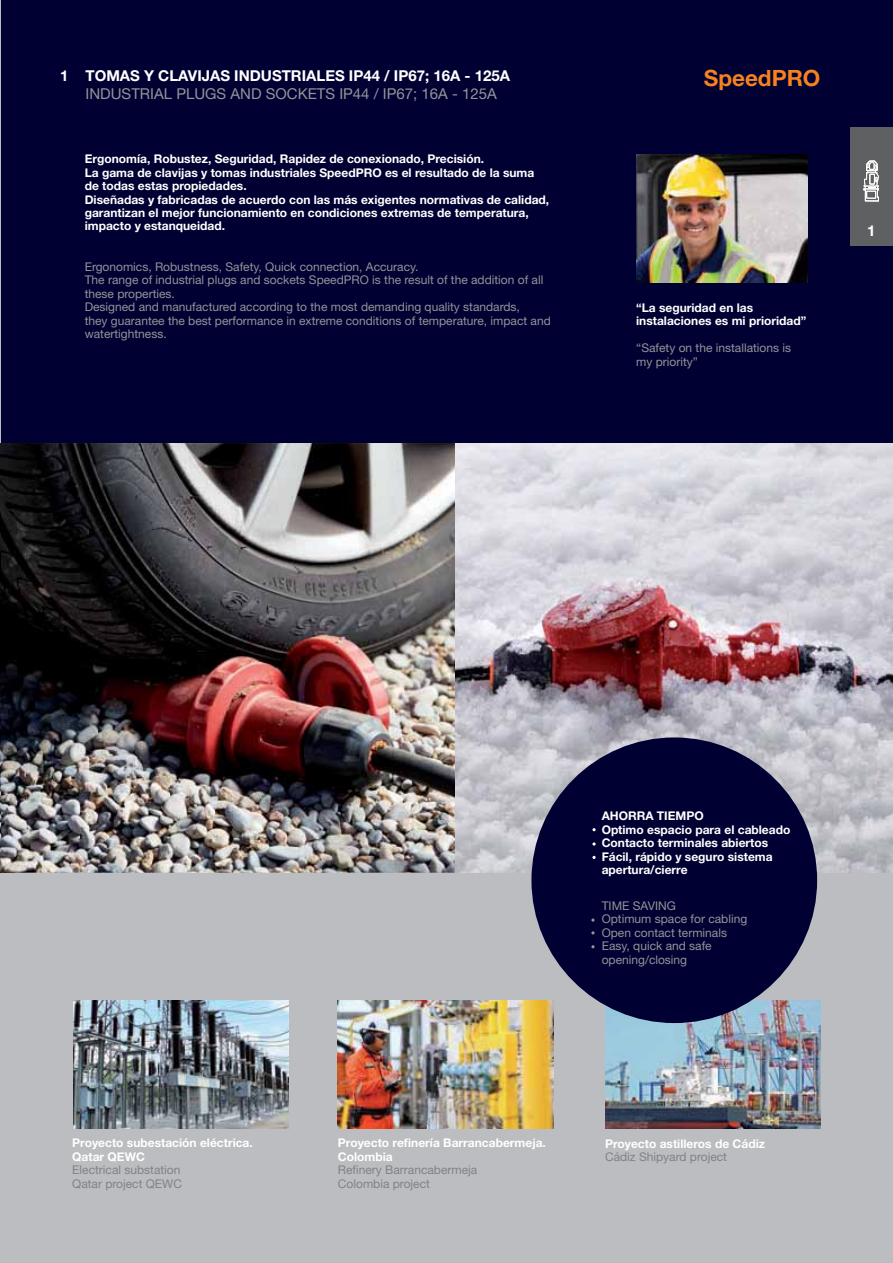
<style>
.page{position:relative;width:893px;height:1263px;background:#bbbdc0}
.page>*{position:absolute;margin:0;border:0;box-sizing:border-box;transform-origin:0 0}
.t1{font:700 22.5px "Helvetica Neue LT Std";color:#f5821f}
.t2{font:700 15px "Helvetica Neue LT Std";color:#fff}
.t3{font:15px "Helvetica Neue LT Std";color:#939598}
.t4{font:700 12px/13.5px "Helvetica Neue LT Std";color:#fff}
.t5{font:12px/13.5px "Helvetica Neue LT Std";color:#939598}
.t6{font:12px/13.5px "Helvetica Neue LT Std";color:#808285}
</style>
<div class="page">
<div style="left:1px;top:0;width:892px;height:443px;background:#003"></div>
<img style="left:73px;top:1000px;width:215px;height:128px">
<img style="left:338px;top:1000px;width:215px;height:128px">
<img style="left:605px;top:1000px;width:215px;height:128px">
<img style="left:636px;top:154px;width:171px;height:128px">
<div style="left:850px;top:127px;width:43px;height:119px;background:#5f6062"></div>
<svg style="left:863px;top:160px;width:16px;height:42px"></svg>
<img style="left:0;top:443px;width:893px;height:430px">
<div style="left:531px;top:737px;width:286px;height:286px;background:#003;border-radius:50%"></div>
<svg style="left:592px;top:828px;width:4px;height:3px"></svg>
<svg style="left:592px;top:856px;width:4px;height:3px"></svg>
<svg style="left:592px;top:842px;width:4px;height:4px"></svg>
<img style="left:0;top:512px;width:1px;height:361px">
<p class="t2" style="left:60px;top:70px;width:451px">1 TOMAS Y CLAVIJAS INDUSTRIALES IP44 / IP67; 16A - 125A</p>
<p class="t3" style="left:86px;top:88px;width:413px">INDUSTRIAL PLUGS AND SOCKETS IP44 / IP67; 16A - 125A</p>
<p class="t4" style="left:85px;top:153px;width:466px">Ergonomía, Robustez, Seguridad, Rapidez de conexionado, Precisión.<br>La gama de clavijas y tomas industriales SpeedPRO es el resultado de la suma de todas estas propiedades.<br>Diseñadas y fabricadas de acuerdo con las más exigentes normativas de calidad, garantizan el mejor funcionamiento en condiciones extremas de temperatura, impacto y estanqueidad.</p>
<p class="t5" style="left:85px;top:261px;width:467px">Ergonomics, Robustness, Safety, Quick connection, Accuracy.<br>The range of industrial plugs and sockets SpeedPRO is the result of the addition of all these properties.<br>Designed and manufactured according to the most demanding quality standards,<br>they guarantee the best performance in extreme conditions of temperature, impact and watertightness.</p>
<h1 class="t1" style="left:704px;top:70px;width:118px">SpeedPRO</h1>
<p class="t4" style="left:636px;top:302px;width:172px">“La seguridad en las instalaciones es mi prioridad”</p>
<p class="t5" style="left:636px;top:342px;width:156px">“Safety on the installations is my priority”</p>
<p class="t2" style="left:867px;top:225px;width:10px">1</p>
<p class="t4" style="left:72px;top:1137px;width:182px">Proyecto subestación eléctrica.<br>Qatar QEWC</p>
<p class="t6" style="left:72px;top:1164px;width:111px">Electrical substation<br>Qatar project QEWC</p>
<p class="t4" style="left:602px;top:810px;width:190px">AHORRA TIEMPO<br>Optimo espacio para el cableado<br>Contacto terminales abiertos<br>Fácil, rápido y seguro sistema apertura/cierre</p>
<p class="t5" style="left:602px;top:900px;width:147px">TIME SAVING<br>Optimum space for cabling<br>Open contact terminals<br>Easy, quick and safe opening/closing</p>
<p class="t4" style="left:338px;top:1137px;width:209px">Proyecto refinería Barrancabermeja.<br>Colombia</p>
<p class="t6" style="left:338px;top:1164px;width:141px">Refinery Barrancabermeja<br>Colombia project</p>
<p class="t4" style="left:605px;top:1138px;width:161px">Proyecto astilleros de Cádiz</p>
<p class="t6" style="left:605px;top:1151px;width:123px">Cádiz Shipyard project</p>
</div>
